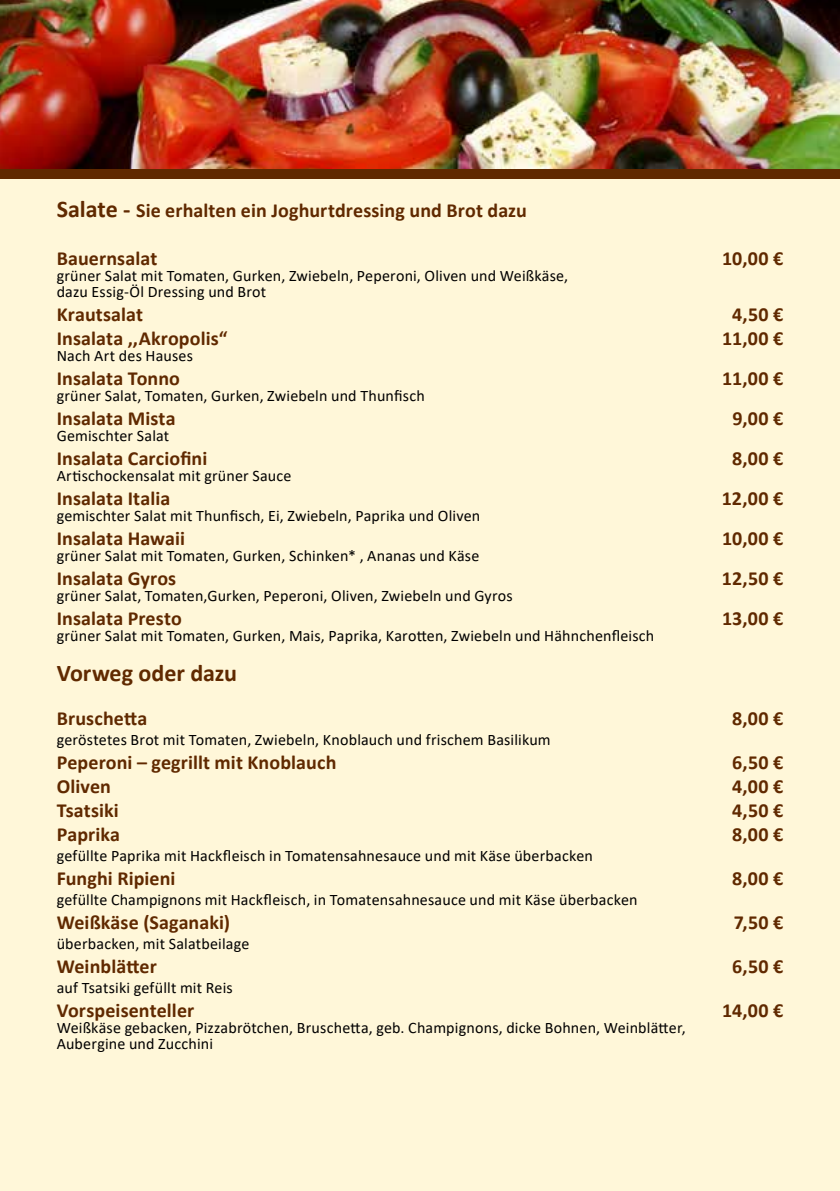
<style>
.page{position:relative;width:840px;height:1191px;background:#fff}
.page>*{position:absolute;margin:0;border:0;box-sizing:border-box;transform-origin:0 0}
.t1{font:700 24px "Calibri";color:#602900}
.t2{font:700 20px "Calibri";letter-spacing:.005em;color:#602900}
.t3{font:16px/16px "Calibri";letter-spacing:.01em;color:#000}
.s1{font-size:24px}
</style>
<div class="page">
<div style="left:0;top:0;width:839px;height:1191px;background:#fff7d9"></div>
<img style="left:0;top:0;width:839px;height:169px">
<div style="left:0;top:169px;width:839px;height:10px;background:#602900"></div>
<p class="t2" style="left:57px;top:196px;width:471px"><span class="s1">Salate -</span> Sie erhalten ein Joghurtdressing und Brot dazu</p>
<p class="t2" style="left:57px;top:244px;width:102px">Bauernsalat</p>
<p class="t2" style="left:721px;top:244px;width:62px">10,00 €</p>
<p class="t3" style="left:57px;top:267px;width:512px">grüner Salat mit Tomaten, Gurken, Zwiebeln, Peperoni, Oliven und Weißkäse, dazu Essig-Öl Dressing und Brot</p>
<p class="t2" style="left:57px;top:300px;width:88px">Krautsalat</p>
<p class="t2" style="left:731px;top:300px;width:52px">4,50 €</p>
<p class="t2" style="left:57px;top:324px;width:172px">Insalata ,,Akropolis“</p>
<p class="t2" style="left:721px;top:324px;width:62px">11,00 €</p>
<p class="t3" style="left:57px;top:347px;width:138px">Nach Art des Hauses</p>
<p class="t2" style="left:57px;top:364px;width:125px">Insalata Tonno</p>
<p class="t2" style="left:721px;top:364px;width:62px">11,00 €</p>
<p class="t3" style="left:57px;top:387px;width:369px">grüner Salat, Tomaten, Gurken, Zwiebeln und Thunfisch</p>
<p class="t2" style="left:57px;top:404px;width:120px">Insalata Mista</p>
<p class="t2" style="left:732px;top:404px;width:52px">9,00 €</p>
<p class="t3" style="left:57px;top:427px;width:114px">Gemischter Salat</p>
<p class="t2" style="left:57px;top:444px;width:152px">Insalata Carciofini</p>
<p class="t2" style="left:731px;top:444px;width:53px">8,00 €</p>
<p class="t3" style="left:57px;top:467px;width:236px">Artischockensalat mit grüner Sauce</p>
<p class="t2" style="left:57px;top:484px;width:115px">Insalata Italia</p>
<p class="t2" style="left:721px;top:484px;width:63px">12,00 €</p>
<p class="t3" style="left:57px;top:507px;width:425px">gemischter Salat mit Thunfisch, Ei, Zwiebeln, Paprika und Oliven</p>
<p class="t2" style="left:57px;top:524px;width:130px">Insalata Hawaii</p>
<p class="t2" style="left:721px;top:524px;width:62px">10,00 €</p>
<p class="t3" style="left:57px;top:547px;width:424px">grüner Salat mit Tomaten, Gurken, Schinken* , Ananas und Käse</p>
<p class="t2" style="left:57px;top:564px;width:121px">Insalata Gyros</p>
<p class="t2" style="left:721px;top:564px;width:63px">12,50 €</p>
<p class="t3" style="left:57px;top:587px;width:457px">grüner Salat, Tomaten,Gurken, Peperoni, Oliven, Zwiebeln und Gyros</p>
<p class="t2" style="left:57px;top:604px;width:126px">Insalata Presto</p>
<p class="t2" style="left:721px;top:604px;width:63px">13,00 €</p>
<p class="t3" style="left:57px;top:627px;width:598px">grüner Salat mit Tomaten, Gurken, Mais, Paprika, Karotten, Zwiebeln und Hähnchenfleisch</p>
<h1 class="t1" style="left:57px;top:656px;width:182px">Vorweg oder dazu</h1>
<p class="t2" style="left:57px;top:704px;width:92px">Bruschetta</p>
<p class="t2" style="left:731px;top:704px;width:53px">8,00 €</p>
<p class="t3" style="left:57px;top:731px;width:495px">geröstetes Brot mit Tomaten, Zwiebeln, Knoblauch und frischem Basilikum</p>
<p class="t2" style="left:57px;top:748px;width:281px">Peperoni – gegrillt mit Knoblauch</p>
<p class="t2" style="left:731px;top:748px;width:52px">6,50 €</p>
<p class="t2" style="left:57px;top:772px;width:56px">Oliven</p>
<p class="t2" style="left:731px;top:772px;width:53px">4,00 €</p>
<p class="t2" style="left:57px;top:796px;width:64px">Tsatsiki</p>
<p class="t2" style="left:731px;top:796px;width:52px">4,50 €</p>
<p class="t2" style="left:57px;top:820px;width:65px">Paprika</p>
<p class="t2" style="left:731px;top:820px;width:53px">8,00 €</p>
<p class="t3" style="left:57px;top:847px;width:537px">gefüllte Paprika mit Hackfleisch in Tomatensahnesauce und mit Käse überbacken</p>
<p class="t2" style="left:57px;top:864px;width:120px">Funghi Ripieni</p>
<p class="t2" style="left:731px;top:864px;width:53px">8,00 €</p>
<p class="t3" style="left:57px;top:891px;width:582px">gefüllte Champignons mit Hackfleisch, in Tomatensahnesauce und mit Käse überbacken</p>
<p class="t2" style="left:57px;top:908px;width:175px">Weißkäse (Saganaki)</p>
<p class="t2" style="left:733px;top:908px;width:51px">7,50 €</p>
<p class="t3" style="left:57px;top:935px;width:194px">überbacken, mit Salatbeilage</p>
<p class="t2" style="left:57px;top:952px;width:102px">Weinblätter</p>
<p class="t2" style="left:731px;top:952px;width:52px">6,50 €</p>
<p class="t3" style="left:57px;top:979px;width:177px">auf Tsatsiki gefüllt mit Reis</p>
<p class="t2" style="left:57px;top:996px;width:139px">Vorspeisenteller</p>
<p class="t2" style="left:721px;top:996px;width:63px">14,00 €</p>
<p class="t3" style="left:57px;top:1019px;width:630px">Weißkäse gebacken, Pizzabrötchen, Bruschetta, geb. Champignons, dicke Bohnen, Weinblätter,<br>Aubergine und Zucchini</p>
</div>
